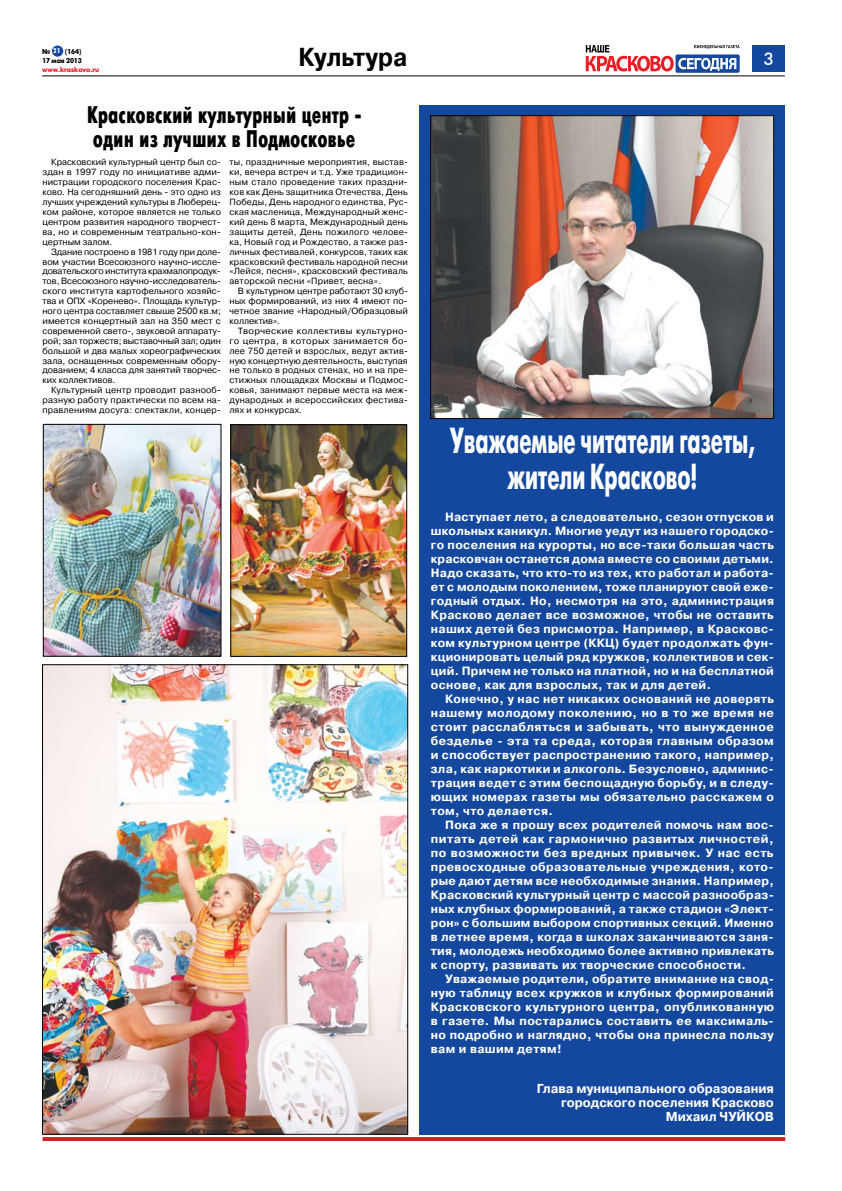
<style>
.page{position:relative;width:842px;height:1191px;background:#fff}
.page>*{position:absolute;margin:0;border:0;box-sizing:border-box;transform-origin:0 0}
.t1{font:700 36.2px/36.2px "Futuris C";color:#fff;text-align:center;scale:.57 1}
.t2{font:700 26px "Pragmatica C";color:#000;scale:.9 1}
.t3{font:24px/24px "Futuris X Cond C";color:#000;scale:.9 1}
.t4{font:500 17.4px "Futura BT";color:#fff}
.t5{font:700 13px/14px "Pragmatica C";color:#fff;text-align:right}
.t6{font:700 12px/14px "Pragmatica C";letter-spacing:.03em;color:#fff;text-align:justify}
.t7{font:9px/9.9px "Pragmatica C";letter-spacing:.015em;color:#000;text-align:justify}
.t8{font:9px/9.9px "Pragmatica C";letter-spacing:.015em;color:#000;text-align:justify;scale:1.05 1}
.t9{font:700 7px/9px "Futuris C";letter-spacing:-.015em;color:#000}
.t10{font:700 7px "Futuris C";letter-spacing:-.015em;color:#ed1c24}
.s1{font-family:"Futuris X Cond C";font-weight:400;color:#fff}
</style>
<div class="page">
<div style="left:752px;top:45px;width:33px;height:26px;background:#14489f"></div>
<hr style="left:42px;top:75px;width:743px;height:1px;background:#000">
<div style="left:675px;top:54px;width:65px;height:19px;background:#14489f;border-radius:2px"></div>
<svg style="left:586px;top:45px;width:154px;height:26px"></svg>
<div style="left:52px;top:46px;width:11px;height:11px;background:#14489f;border-radius:50%"></div>
<hr style="left:43px;top:1137px;width:742px;height:4px;background:#d2232a">
<div style="left:420px;top:105px;width:365px;height:1029px;background:#14489f"></div>
<img style="left:432px;top:117px;width:340px;height:299px">
<div style="left:430px;top:115px;width:344px;height:303px;border:1px solid #000"></div>
<img style="left:45px;top:426px;width:174px;height:228px">
<div style="left:43px;top:424px;width:178px;height:232px;border:1px solid #000"></div>
<img style="left:233px;top:426px;width:172px;height:228px">
<div style="left:231px;top:424px;width:176px;height:232px;border:1px solid #000"></div>
<img style="left:44px;top:666px;width:362px;height:466px">
<p class="t9" style="left:42px;top:47px;width:41px">№ <span class="s1">21</span> (164)<br>17 мая 2013</p>
<p class="t10" style="left:42px;top:65px;width:59px">www.kraskovo.ru</p>
<h2 class="t2" style="left:298px;top:43px;width:123px">Культура</h2>
<h3 class="t3" style="left:87px;top:103px;width:307px">Красковский культурный центр - один из лучших в Подмосковье</h3>
<p class="t7" style="left:43px;top:157px;width:180px;text-indent:9px">Красковский культурный центр был со&shy;здан в 1997 году по инициативе адми&shy;нистрации городского поселения Крас&shy;ково. На сегодняшний день - это одно из лучших учреждений культуры в Люберец&shy;ком районе, которое является не только центром развития народного творчест&shy;ва, но и современным театрально-кон&shy;цертным залом.</p>
<p class="t7" style="left:43px;top:247px;width:180px;text-indent:9px">Здание построено в 1981 году при доле&shy;вом участии Всесоюзного научно-иссле&shy;довательского института крахмалопродук&shy;тов, Всесоюзного научно-исследователь&shy;ского института картофельного хозяйс&shy;тва и ОПХ «Коренево». Площадь культур&shy;ного центра составляет свыше 2500 кв.м; имеется концертный зал на 350 мест c современной свето-, звуковой аппарату&shy;рой; зал торжеств; выставочный зал; один большой и два малых хореографических зала, оснащенных современным обору&shy;дованием; 4 класса для занятий творчес&shy;ких коллективов.</p>
<p class="t7" style="left:43px;top:385px;width:180px;text-indent:9px">Культурный центр проводит разнооб&shy;разную работу практически по всем на&shy;правлениям досуга: спектакли, концер-</p>
<p class="t7" style="left:229px;top:157px;width:180px">ты, праздничные мероприятия, выстав&shy;ки, вечера встреч и т.д. Уже традицион&shy;ным стало проведение таких праздни&shy;ков как День защитника Отечества, День Победы, День народного единства, Рус&shy;ская масленица, Международный женс&shy;кий день 8 марта, Международный день защиты детей, День пожилого челове&shy;ка, Новый год и Рождество, а также раз&shy;личных фестивалей, конкурсов, таких как красковский фестиваль народной песни «Лейся, песня», красковский фестиваль авторской песни «Привет, весна».</p>
<p class="t7" style="left:229px;top:286px;width:180px;text-indent:9px">В культурном центре работают 30 клуб&shy;ных формирований, из них 4 имеют по&shy;четное звание «Народный/Образцовый коллектив».</p>
<p class="t8" style="left:229px;top:326px;width:171px;text-indent:9px">Творческие коллективы культурно&shy;го центра, в которых занимается бо&shy;лее 750 детей и взрослых, ведут актив&shy;ную концертную деятельность, выступая не только в родных стенах, но и на пре&shy;стижных площадках Москвы и Подмос&shy;ковья, занимают первые места на меж&shy;дународных и всероссийских фестива&shy;лях и конкурсах.</p>
<h3 class="t4" style="left:764px;top:48px;width:12px">3</h3>
<h1 class="t1" style="left:450px;top:423px;width:537px">Уважаемые читатели газеты, жители Красково!</h1>
<p class="t6" style="left:431px;top:510px;width:345px;text-indent:14px">Наступает лето, а следовательно, сезон отпусков и школьных каникул. Многие уедут из нашего городско&shy;го поселения на курорты, но все-таки большая часть красковчан останется дома вместе со своими детьми.<br>Надо сказать, что кто-то из тех, кто работал и работа&shy;ет с молодым поколением, тоже планируют свой еже&shy;годный отдых. Но, несмотря на это, администрация Красково делает все возможное, чтобы не оставить наших детей без присмотра. Например, в Красковс&shy;ком культурном центре (ККЦ) будет продолжать фун&shy;кционировать целый ряд кружков, коллективов и сек&shy;ций. Причем не только на платной, но и на бесплатной основе, как для взрослых, так и для детей.</p>
<p class="t6" style="left:431px;top:692px;width:345px;text-indent:14px">Конечно, у нас нет никаких оснований не доверять нашему молодому поколению, но в то же время не стоит расслабляться и забывать, что вынужденное безделье - эта та среда, которая главным образом и способствует распространению такого, например, зла, как наркотики и алкоголь. Безусловно, админис&shy;трация ведет с этим беспощадную борьбу, и в следу&shy;ющих номерах газеты мы обязательно расскажем о том, что делается.</p>
<p class="t6" style="left:431px;top:818px;width:345px;text-indent:14px">Пока же я прошу всех родителей помочь нам вос&shy;питать детей как гармонично развитых личностей, по возможности без вредных привычек. У нас есть превосходные образовательные учреждения, кото&shy;рые дают детям все необходимые знания. Например, Красковский культурный центр с массой разнообраз&shy;ных клубных формирований, а также стадион «Элект&shy;рон» с большим выбором спортивных секций. Именно в летнее время, когда в школах заканчиваются заня&shy;тия, молодежь необходимо более активно привлекать к спорту, развивать их творческие способности.</p>
<p class="t6" style="left:431px;top:972px;width:345px;text-indent:14px">Уважаемые родители, обратите внимание на свод&shy;ную таблицу всех кружков и клубных формирований Красковского культурного центра, опубликованную в газете. Мы постарались составить ее максималь&shy;но подробно и наглядно, чтобы она принесла пользу вам и вашим детям!</p>
<p class="t5" style="left:537px;top:1082px;width:239px">Глава муниципального образования городского поселения Красково<br>Михаил ЧУЙКОВ</p>
</div>
